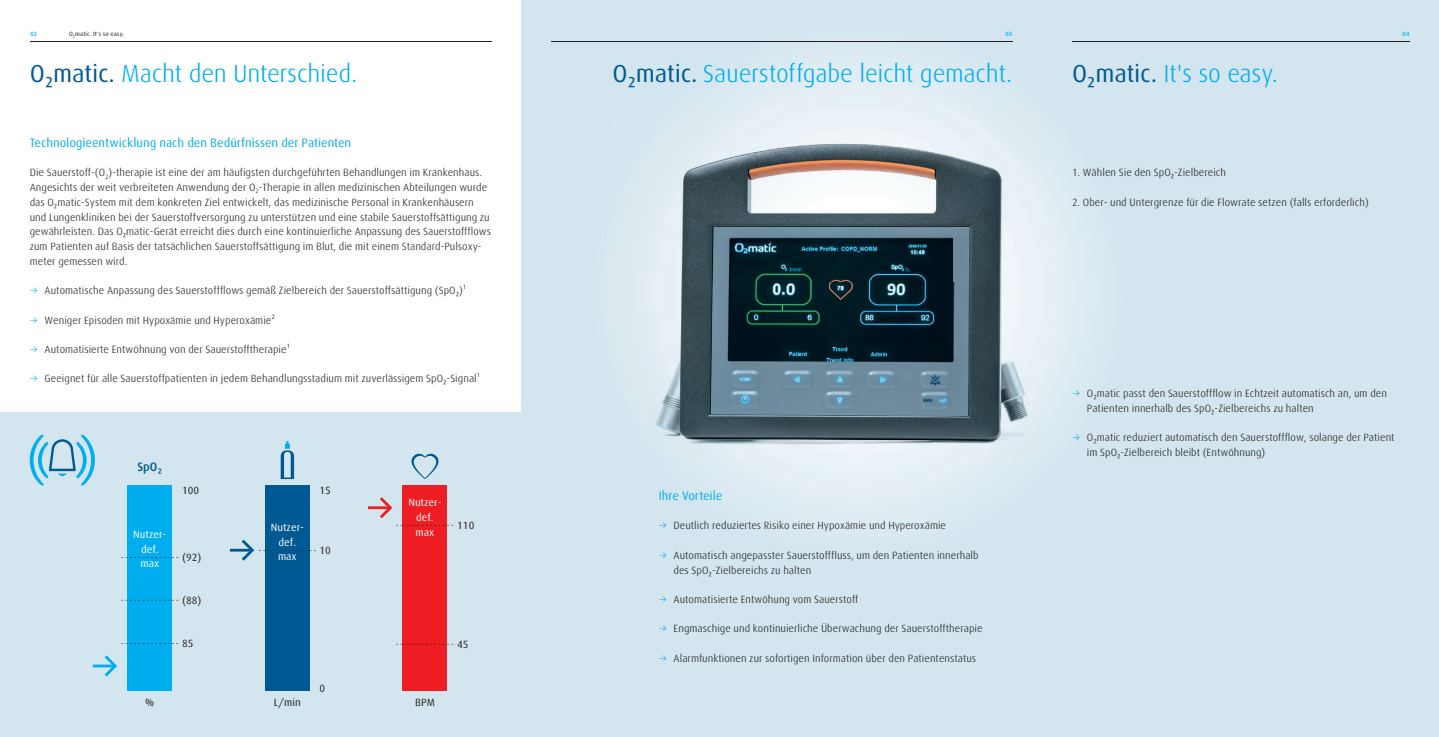
<style>
.page{position:relative;width:1439px;height:737px;background:#fff}
.page>*{position:absolute;margin:0;border:0;box-sizing:border-box;transform-origin:0 0}
.t1{font:300 24.5px "Linde Dax Global";letter-spacing:-.01em;color:#00aeef}
.t2{font:12.25px "Linde Dax Global";letter-spacing:-.005em;color:#00aeef}
.t3{font:500 12.25px "Linde Dax Global";color:#005992}
.t4{font:300 10.5px/14.7px "Linde Dax Global";color:#231f20}
.t5{font:10.5px/14.7px "Linde Dax Global";color:#fff;text-align:center}
.t6{font:10.5px "Linde Dax Global";color:#231f20}
.t7{font:6.12px "Linde Dax Global";letter-spacing:.02em;color:#231f20}
.t8{font:500 6.12px "Linde Dax Global";color:#00aeef}
.s1{font-weight:400;color:#005992}
.s2{color:#00aeef}
</style>
<div class="page">
<div style="left:521px;top:0;width:918px;height:737px;background:#d3e5ee"></div>
<svg style="left:551px;top:41px;width:571px;height:479px"></svg>
<hr style="left:30px;top:42px;width:461px;height:1px;background:#231f20">
<hr style="left:551px;top:42px;width:461px;height:1px;background:#231f20">
<hr style="left:1071px;top:42px;width:338px;height:1px;background:#231f20">
<div style="left:0;top:412px;width:521px;height:325px;background:#d3e5ee"></div>
<svg style="left:30px;top:434px;width:65px;height:52px"></svg>
<svg style="left:281px;top:441px;width:13px;height:38px"></svg>
<img style="left:601px;top:107px;width:441px;height:351px">
<div style="left:127px;top:485px;width:45px;height:206px;background:#00aeef"></div>
<div style="left:265px;top:485px;width:45px;height:206px;background:#005992"></div>
<div style="left:403px;top:485px;width:44px;height:206px;background:#ee1d23"></div>
<svg style="left:411px;top:454px;width:27px;height:25px"></svg>
<svg style="left:121px;top:643px;width:57px;height:1px"></svg>
<svg style="left:93px;top:655px;width:24px;height:21px"></svg>
<svg style="left:368px;top:497px;width:24px;height:21px"></svg>
<svg style="left:121px;top:600px;width:57px;height:1px"></svg>
<svg style="left:121px;top:557px;width:57px;height:1px"></svg>
<svg style="left:230px;top:539px;width:86px;height:21px"></svg>
<svg style="left:396px;top:525px;width:57px;height:1px"></svg>
<svg style="left:396px;top:644px;width:57px;height:1px"></svg>
<p class="t8" style="left:30px;top:31px;width:8px">02</p>
<p class="t7" style="left:69px;top:31px;width:57px">O₂matic. It's so easy.</p>
<p class="t8" style="left:1005px;top:31px;width:8px">03</p>
<p class="t8" style="left:1402px;top:31px;width:8px">04</p>
<h1 class="t1" style="left:30px;top:59px;width:329px"><span class="s1">O₂matic.</span> Macht den Unterschied.</h1>
<h1 class="t1" style="left:612px;top:59px;width:401px"><span class="s1">O₂matic.</span> Sauerstoffgabe leicht gemacht.</h1>
<p class="t2" style="left:30px;top:136px;width:323px">Technologieentwicklung nach den Bedürfnissen der Patienten</p>
<p class="t4" style="left:30px;top:165px;width:463px">Die Sauerstoff-(O<sub>2</sub>)-therapie ist eine der am häufigsten durchgeführten Behandlungen im Krankenhaus.<br>Angesichts der weit verbreiteten Anwendung der O<sub>2</sub>-Therapie in allen medizinischen Abteilungen wurde das O₂matic-System mit dem konkreten Ziel entwickelt, das medizinische Personal in Kranken häusern und Lungenkliniken bei der Sauerstoffversorgung zu unterstützen und eine stabile Sauerstoff sättigung zu gewährleisten. Das O₂matic-Gerät erreicht dies durch eine kontinuierliche Anpassung des Sauerstoffflows zum Patienten auf Basis der tatsächlichen Sauerstoffsättigung im Blut, die mit einem Standard-Pulsoxy&shy;meter gemessen wird.</p>
<p class="t4" style="left:30px;top:283px;width:438px"><span class="s2">→</span> Automatische Anpassung des Sauerstoffflows gemäß Zielbereich der Sauerstoffsättigung (SpO₂)¹</p>
<p class="t4" style="left:30px;top:312px;width:247px"><span class="s2">→</span> Weniger Episoden mit Hypoxämie und Hyperoxämie²</p>
<p class="t4" style="left:30px;top:342px;width:262px"><span class="s2">→</span> Automatisierte Entwöhnung von der Sauerstofftherapie¹</p>
<p class="t4" style="left:30px;top:371px;width:452px"><span class="s2">→</span> Geeignet für alle Sauerstoffpatienten in jedem Behandlungsstadium mit zuverlässigem SpO₂-Signal¹</p>
<p class="t3" style="left:137px;top:459px;width:26px">SpO₂</p>
<p class="t5" style="left:133px;top:527px;width:35px">Nutzer&shy;def. max</p>
<p class="t6" style="left:182px;top:484px;width:19px">100</p>
<p class="t6" style="left:182px;top:551px;width:21px">(92)</p>
<p class="t6" style="left:182px;top:594px;width:21px">(88)</p>
<p class="t6" style="left:182px;top:637px;width:13px">85</p>
<p class="t5" style="left:271px;top:520px;width:35px">Nutzer&shy;def. max</p>
<p class="t6" style="left:145px;top:696px;width:11px">%</p>
<p class="t6" style="left:274px;top:696px;width:29px">L/min</p>
<p class="t6" style="left:319px;top:484px;width:13px">15</p>
<p class="t6" style="left:319px;top:544px;width:13px">10</p>
<p class="t6" style="left:319px;top:682px;width:7px">0</p>
<p class="t5" style="left:408px;top:495px;width:35px">Nutzer&shy;def. max</p>
<p class="t6" style="left:457px;top:519px;width:19px">110</p>
<p class="t6" style="left:415px;top:696px;width:21px">BPM</p>
<p class="t6" style="left:457px;top:638px;width:13px">45</p>
<p class="t2" style="left:659px;top:488px;width:65px">Ihre Vorteile</p>
<p class="t4" style="left:659px;top:518px;width:289px"><span class="s2">→</span> Deutlich reduziertes Risiko einer Hypoxämie und Hyperoxämie</p>
<p class="t4" style="left:673px;top:548px;width:307px;text-indent:-15px"><span class="s2">→</span> Automatisch angepasster Sauerstofffluss, um den Patienten innerhalb des SpO₂-Zielbereichs zu halten</p>
<p class="t4" style="left:659px;top:592px;width:201px"><span class="s2">→</span> Automatisierte Entwöhung vom Sauerstoff</p>
<p class="t4" style="left:659px;top:621px;width:325px"><span class="s2">→</span> Engmaschige und kontinuierliche Überwachung der Sauerstofftherapie</p>
<p class="t4" style="left:659px;top:651px;width:319px"><span class="s2">→</span> Alarmfunktionen zur sofortigen Information über den Patientenstatus</p>
<h1 class="t1" style="left:1072px;top:59px;width:207px"><span class="s1">O₂matic.</span> It's so easy.</h1>
<p class="t4" style="left:1072px;top:165px;width:156px">1. Wählen Sie den SpO₂-Zielbereich</p>
<p class="t4" style="left:1072px;top:195px;width:298px">2. Ober- und Untergrenze für die Flowrate setzen (falls erforderlich)</p>
<p class="t4" style="left:1087px;top:386px;width:302px;text-indent:-15px"><span class="s2">→</span> O₂matic passt den Sauerstoffflow in Echtzeit automatisch an, um den<br>Patienten innerhalb des SpO₂-Zielbereichs zu halten</p>
<p class="t4" style="left:1087px;top:430px;width:309px;text-indent:-15px"><span class="s2">→</span> O₂matic reduziert automatisch den Sauerstoffflow, solange der Patient im SpO₂-Zielbereich bleibt (Entwöhnung)</p>
</div>
